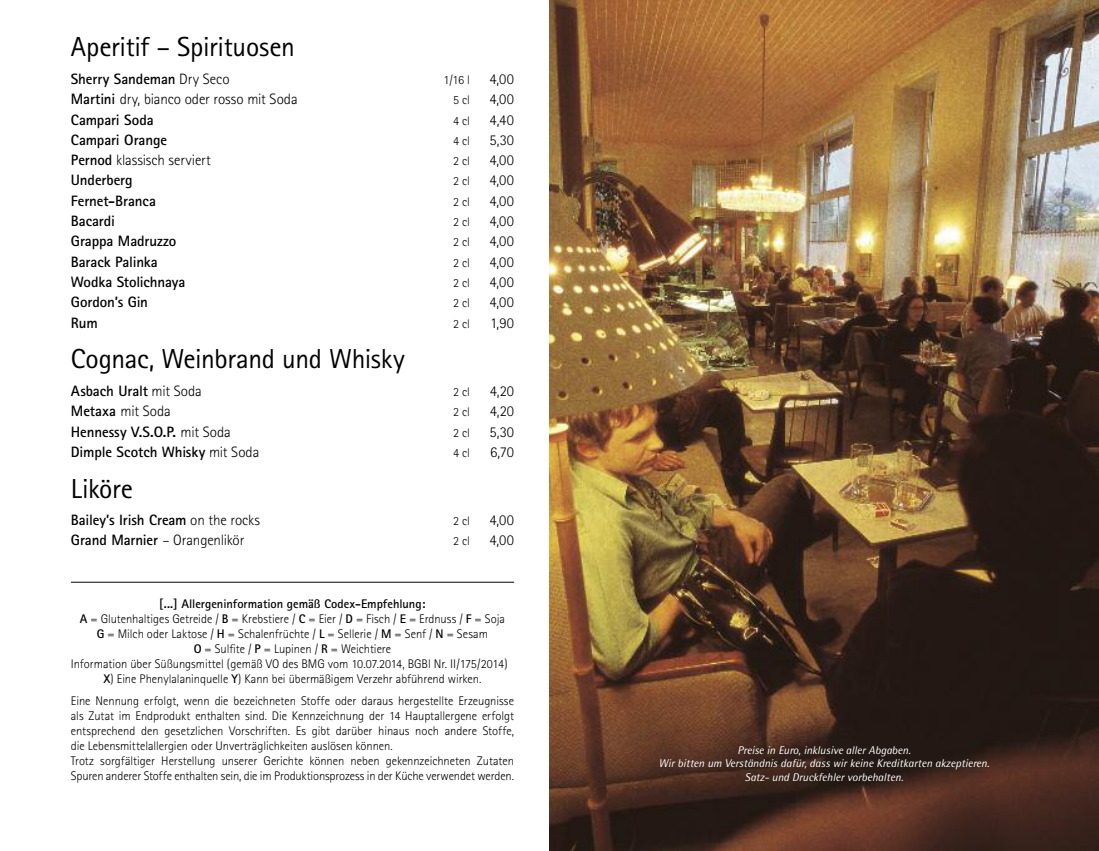
<style>
.page{position:relative;width:1099px;height:851px;background:#fff}
.page>*{position:absolute;margin:0;border:0;box-sizing:border-box;transform-origin:0 0}
.t1{font:27.5px "Rotis Sans Serif";letter-spacing:-.015em;color:#000}
.t2{font:700 15px "Rotis Sans Serif";letter-spacing:-.005em;color:#000}
.t3{font:300 15px "Rotis Sans Serif";letter-spacing:-.005em;color:#000}
.t4{font:300 12.5px/15px "Rotis Sans Serif";letter-spacing:-.005em;color:#000;text-align:center}
.t5{font:italic 11.25px/13.5px "Rotis Semi Sans";color:#fff;text-align:center}
.s1{font-weight:300}
.s2{font-weight:700}
</style>
<div class="page">
<hr style="left:71px;top:581px;width:443px;height:1px;background:#000">
<img style="left:549px;top:0;width:549px;height:850px">
<h1 class="t1" style="left:71px;top:31px;width:225px">Aperitif – Spirituosen</h1>
<p class="t2" style="left:71px;top:69px;width:160px">Sherry Sandeman <span class="s1">Dry Seco</span></p>
<p class="t4" style="left:443px;top:72px;width:28px">1/16 l</p>
<p class="t3" style="left:489px;top:70px;width:26px">4,00</p>
<p class="t3" style="left:71px;top:90px;width:228px"><span class="s2">Martini</span> dry, bianco oder rosso mit Soda</p>
<p class="t4" style="left:453px;top:92px;width:18px">5 cl</p>
<p class="t3" style="left:489px;top:90px;width:26px">4,00</p>
<p class="t2" style="left:71px;top:110px;width:84px">Campari Soda</p>
<p class="t4" style="left:453px;top:113px;width:18px">4 cl</p>
<p class="t3" style="left:489px;top:111px;width:26px">4,40</p>
<p class="t2" style="left:71px;top:130px;width:98px">Campari Orange</p>
<p class="t4" style="left:453px;top:133px;width:18px">4 cl</p>
<p class="t3" style="left:489px;top:131px;width:26px">5,30</p>
<p class="t3" style="left:71px;top:151px;width:141px"><span class="s2">Pernod</span> klassisch serviert</p>
<p class="t4" style="left:453px;top:153px;width:18px">2 cl</p>
<p class="t3" style="left:489px;top:151px;width:26px">4,00</p>
<p class="t2" style="left:71px;top:171px;width:63px">Underberg</p>
<p class="t4" style="left:453px;top:174px;width:18px">2 cl</p>
<p class="t3" style="left:489px;top:172px;width:26px">4,00</p>
<p class="t2" style="left:71px;top:191px;width:87px">Fernet-Branca</p>
<p class="t4" style="left:453px;top:194px;width:18px">2 cl</p>
<p class="t3" style="left:489px;top:192px;width:26px">4,00</p>
<p class="t2" style="left:71px;top:211px;width:46px">Bacardi</p>
<p class="t4" style="left:453px;top:214px;width:18px">2 cl</p>
<p class="t3" style="left:489px;top:212px;width:26px">4,00</p>
<p class="t2" style="left:71px;top:232px;width:107px">Grappa Madruzzo</p>
<p class="t4" style="left:453px;top:235px;width:18px">2 cl</p>
<p class="t3" style="left:489px;top:233px;width:26px">4,00</p>
<p class="t2" style="left:71px;top:252px;width:88px">Barack Palinka</p>
<p class="t4" style="left:453px;top:255px;width:18px">2 cl</p>
<p class="t3" style="left:489px;top:253px;width:26px">4,00</p>
<p class="t2" style="left:71px;top:272px;width:116px">Wodka Stolichnaya</p>
<p class="t4" style="left:453px;top:275px;width:18px">2 cl</p>
<p class="t3" style="left:489px;top:273px;width:26px">4,00</p>
<p class="t2" style="left:71px;top:293px;width:79px">Gordon’s Gin</p>
<p class="t4" style="left:453px;top:296px;width:18px">2 cl</p>
<p class="t3" style="left:489px;top:294px;width:26px">4,00</p>
<p class="t2" style="left:71px;top:313px;width:28px">Rum</p>
<p class="t4" style="left:453px;top:316px;width:18px">2 cl</p>
<p class="t3" style="left:490px;top:314px;width:25px">1,90</p>
<h1 class="t1" style="left:71px;top:343px;width:335px">Cognac, Weinbrand und Whisky</h1>
<p class="t2" style="left:71px;top:381px;width:132px">Asbach Uralt <span class="s1">mit Soda</span></p>
<p class="t4" style="left:453px;top:384px;width:18px">2 cl</p>
<p class="t3" style="left:490px;top:382px;width:26px">4,20</p>
<p class="t3" style="left:71px;top:402px;width:101px"><span class="s2">Metaxa</span> mit Soda</p>
<p class="t4" style="left:453px;top:404px;width:18px">2 cl</p>
<p class="t3" style="left:490px;top:402px;width:26px">4,20</p>
<p class="t2" style="left:71px;top:422px;width:161px">Hennessy V.S.O.P. <span class="s1">mit Soda</span></p>
<p class="t4" style="left:453px;top:425px;width:18px">2 cl</p>
<p class="t3" style="left:489px;top:423px;width:26px">5,30</p>
<p class="t2" style="left:71px;top:442px;width:190px">Dimple Scotch Whisky <span class="s1">mit Soda</span></p>
<p class="t4" style="left:453px;top:445px;width:18px">4 cl</p>
<p class="t3" style="left:490px;top:443px;width:25px">6,70</p>
<h1 class="t1" style="left:71px;top:472px;width:64px">Liköre</h1>
<p class="t2" style="left:71px;top:510px;width:191px">Bailey’s Irish Cream <span class="s1">on the rocks</span></p>
<p class="t4" style="left:453px;top:513px;width:18px">2 cl</p>
<p class="t3" style="left:489px;top:511px;width:26px">4,00</p>
<p class="t3" style="left:71px;top:531px;width:175px"><span class="s2">Grand Marnier</span> – Orangenlikör</p>
<p class="t4" style="left:453px;top:533px;width:18px">2 cl</p>
<p class="t3" style="left:489px;top:531px;width:26px">4,00</p>
<p class="t4" style="left:71px;top:596px;width:438px"><span class="s2">[...] Allergeninformation gemäß Codex-Empfehlung:<br>A</span> = Glutenhaltiges Getreide / <span class="s2">B</span> = Krebstiere / <span class="s2">C</span> = Eier / <span class="s2">D</span> = Fisch / <span class="s2">E</span> = Erdnuss / <span class="s2">F</span> = Soja<br><span class="s2">G</span> = Milch oder Laktose / <span class="s2">H</span> = Schalenfrüchte / <span class="s2">L</span> = Sellerie / <span class="s2">M</span> = Senf / <span class="s2">N</span> = Sesam<br><span class="s2">O</span> = Sulfite / <span class="s2">P</span> = Lupinen / <span class="s2">R</span> = Weichtiere<br>Information über Süßungsmittel (gemäß VO des BMG vom 10.07.2014, BGBl Nr. II/175/2014)<br><span class="s2">X</span>) Eine Phenylalaninquelle <span class="s2">Y</span>) Kann bei übermäßigem Verzehr abführend wirken.</p>
<p class="t4" style="left:71px;top:693px;width:444px;text-align:left">Eine Nennung erfolgt, wenn die bezeichneten Stoffe oder daraus hergestellte Erzeugnisse als Zutat im Endprodukt enthalten sind. Die Kennzeichnung der 14 Hauptallergene erfolgt entsprechend den gesetzlichen Vorschriften. Es gibt darüber hinaus noch andere Stoffe, die Lebensmittelallergien oder Unverträglichkeiten auslösen können.<br>Trotz sorgfältiger Herstellung unserer Gerichte können neben gekennzeichneten Zutaten Spuren anderer Stoffe enthalten sein, die im Produktionsprozess in der Küche verwendet werden.</p>
<p class="t5" style="left:659px;top:742px;width:332px">Preise in Euro, inklusive aller Abgaben.<br>Wir bitten um Verständnis dafür, dass wir keine Kreditkarten akzeptieren.<br>Satz- und Druckfehler vorbehalten.</p>
</div>
